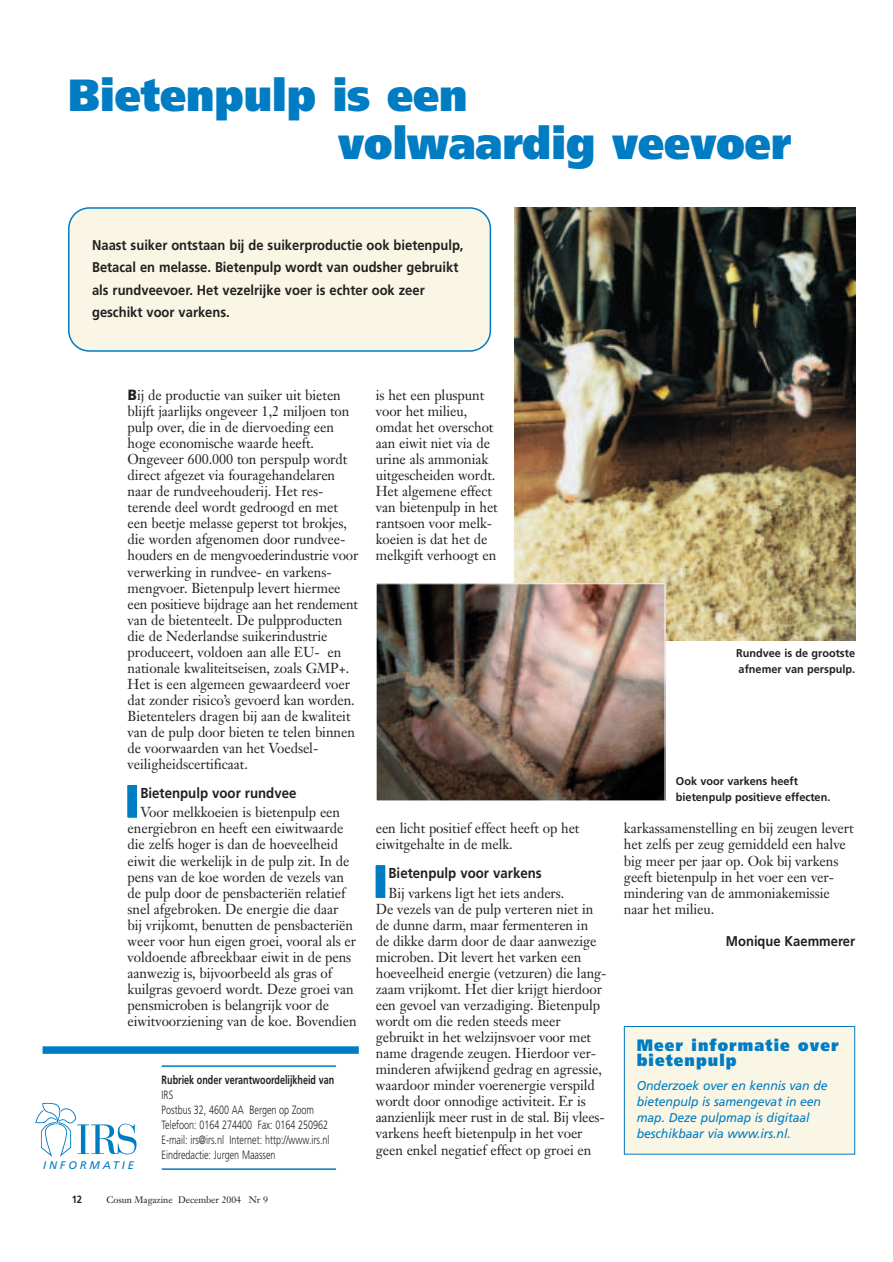
<style>
.page{position:relative;width:893px;height:1262px;background:#fff}
.page>*{position:absolute;margin:0;border:0;box-sizing:border-box;transform-origin:0 0}
.t1{font:900 45px/48.2px "Frutiger";color:#007cc2;scale:.92 1}
.t2{font:900 16.5px/15px "Frutiger";letter-spacing:.075em;color:#007cc2;scale:.92 1}
.t3{font:700 14.4px "Frutiger";color:#231f20;scale:.92 1}
.t4{font:14.25px/16px "Janson Text";letter-spacing:-.005em;color:#231f20;scale:.96 1}
.t5{font:700 14.1px/22.5px "Frutiger";color:#231f20;scale:.92 1}
.t6{font:italic 12.75px/16px "Frutiger";letter-spacing:-.005em;color:#007cc2;scale:.96 1}
.t7{font:300 12px/15px "Frutiger";color:#231f20;scale:.75 1}
.t8{font:700 12px "Frutiger";color:#231f20;scale:.75 1}
.t9{font:700 11.25px/16px "Frutiger";color:#231f20}
.t10{font:italic 11.1px "Frutiger";letter-spacing:.26em;color:#007cc2}
.t11{font:700 10.5px "Frutiger";color:#231f20;scale:.9 1}
.t12{font:9.3px "Janson Text";letter-spacing:-.005em;color:#231f20}
.s1{font-family:"Syntax";font-weight:900;font-size:15px}
</style>
<div class="page">
<svg style="left:35px;top:1102px;width:102px;height:54px"></svg>
<hr style="left:162px;top:1168px;width:174px;height:1px;background:#007cc2">
<hr style="left:162px;top:1065px;width:174px;height:1px;background:#007cc2">
<div style="left:43px;top:1046px;width:316px;height:7px;background:#007cc2"></div>
<div style="left:68px;top:207px;width:423px;height:145px;background:#f9f6e6"></div>
<div style="left:128px;top:785px;width:9px;height:32px;background:#007cc2"></div>
<div style="left:376px;top:865px;width:9px;height:32px;background:#007cc2"></div>
<img style="left:514px;top:207px;width:341px;height:433px">
<img style="left:378px;top:585px;width:285px;height:214px">
<div style="left:376px;top:583px;width:289px;height:218px;border:1px solid #fff"></div>
<div style="left:624px;top:1026px;width:230px;height:128px;background:#f9f6e6"></div>
<div style="left:624px;top:1026px;width:231px;height:128px;border:1px solid #007cc2"></div>
<h1 class="t1" style="left:338px;top:75px;width:494px;text-indent:-270px">Bietenpulp is een<br>volwaardig veevoer</h1>
<p class="t5" style="left:92px;top:234px;width:405px">Naast suiker ontstaan bij de suikerproductie ook bietenpulp, Betacal en melasse. Bietenpulp wordt van oudsher gebruikt als rundveevoer. Het vezelrijke voer is echter ook zeer geschikt voor varkens.</p>
<p class="t4" style="left:128px;top:388px;width:242px"><span class="s1">B</span>ij de productie van suiker uit bieten blijft jaarlijks ongeveer 1,2 miljoen ton pulp over, die in de diervoeding een hoge economische waarde heeft.<br>Ongeveer 600.000 ton perspulp wordt direct afgezet via fouragehandelaren naar de rundveehouderij. Het res&shy;terende deel wordt gedroogd en met een beetje melasse geperst tot brokjes, die worden afgenomen door rundvee&shy;houders en de mengvoederindustrie voor verwerking in rundvee- en varkens&shy;mengvoer. Bietenpulp levert hiermee een positieve bijdrage aan het rendement van de bietenteelt. De pulpproducten die de Nederlandse suikerindustrie produceert, voldoen aan alle EU- en nationale kwaliteitseisen, zoals GMP+.<br>Het is een algemeen gewaardeerd voer dat zonder risico’s gevoerd kan worden.<br>Bietentelers dragen bij aan de kwaliteit van de pulp door bieten te telen binnen de voorwaarden van het Voedsel&shy;veiligheidscertificaat.</p>
<p class="t3" style="left:140px;top:786px;width:171px">Bietenpulp voor rundvee</p>
<p class="t4" style="left:128px;top:805px;width:240px;text-indent:13px">Voor melkkoeien is bietenpulp een energiebron en heeft een eiwitwaarde die zelfs hoger is dan de hoeveelheid eiwit die werkelijk in de pulp zit. In de pens van de koe worden de vezels van de pulp door de pensbacteriën relatief snel afgebroken. De energie die daar<br>bij vrijkomt, benutten de pensbacteriën weer voor hun eigen groei, vooral als er voldoende afbreekbaar eiwit in de pens aanwezig is, bijvoorbeeld als gras of kuilgras gevoerd wordt. Deze groei van pensmicroben is belangrijk voor de eiwitvoorziening van de koe. Bovendien</p>
<p class="t10" style="left:43px;top:1160px;width:92px">INFORMATIE</p>
<p class="t8" style="left:162px;top:1074px;width:232px">Rubriek onder verantwoordelijkheid van</p>
<p class="t7" style="left:162px;top:1087px;width:225px">IRS<br>Postbus 32, 4600 AA Bergen op Zoom<br>Telefoon: 0164 274400 Fax: 0164 250962<br>E-mail: irs@irs.nl Internet: http://www.irs.nl<br>Eindredactie: Jurgen Maassen</p>
<p class="t11" style="left:72px;top:1194px;width:13px">12</p>
<p class="t12" style="left:106px;top:1195px;width:163px">Cosun Magazine December 2004 Nr 9</p>
<p class="t4" style="left:376px;top:388px;width:129px">is het een pluspunt voor het milieu, omdat het overschot aan eiwit niet via de urine als ammoniak uitgescheiden wordt.<br>Het algemene effect van bietenpulp in het rantsoen voor melk&shy;koeien is dat het de melkgift verhoogt en</p>
<p class="t4" style="left:376px;top:822px;width:214px">een licht positief effect heeft op het eiwitgehalte in de melk.</p>
<p class="t3" style="left:388px;top:867px;width:168px">Bietenpulp voor varkens</p>
<p class="t4" style="left:376px;top:886px;width:242px;text-indent:13px">Bij varkens ligt het iets anders.<br>De vezels van de pulp verteren niet in de dunne darm, maar fermenteren in<br>de dikke darm door de daar aanwezige microben. Dit levert het varken een hoeveelheid energie (vetzuren) die lang&shy;zaam vrijkomt. Het dier krijgt hierdoor een gevoel van verzadiging. Bietenpulp wordt om die reden steeds meer gebruikt in het welzijnsvoer voor met name dragende zeugen. Hierdoor ver&shy;minderen afwijkend gedrag en agressie, waardoor minder voerenergie verspild wordt door onnodige activiteit. Er is aanzienlijk meer rust in de stal. Bij vlees&shy;varkens heeft bietenpulp in het voer geen enkel negatief effect op groei en</p>
<p class="t9" style="left:736px;top:645px;width:120px">Rundvee is de grootste afnemer van perspulp.</p>
<p class="t9" style="left:676px;top:774px;width:156px">Ook voor varkens heeft bietenpulp positieve effecten.</p>
<p class="t4" style="left:624px;top:822px;width:241px">karkassamenstelling en bij zeugen levert het zelfs per zeug gemiddeld een halve big meer per jaar op. Ook bij varkens geeft bietenpulp in het voer een ver&shy;mindering van de ammoniakemissie naar het milieu.</p>
<p class="t5" style="left:726px;top:930px;width:142px">Monique Kaemmerer</p>
<p class="t2" style="left:636px;top:1039px;width:221px">Meer informatie over bietenpulp</p>
<p class="t6" style="left:636px;top:1078px;width:200px">Onderzoek over en kennis van de bietenpulp is samengevat in een map. Deze pulpmap is digitaal beschikbaar via www.irs.nl.</p>
</div>
